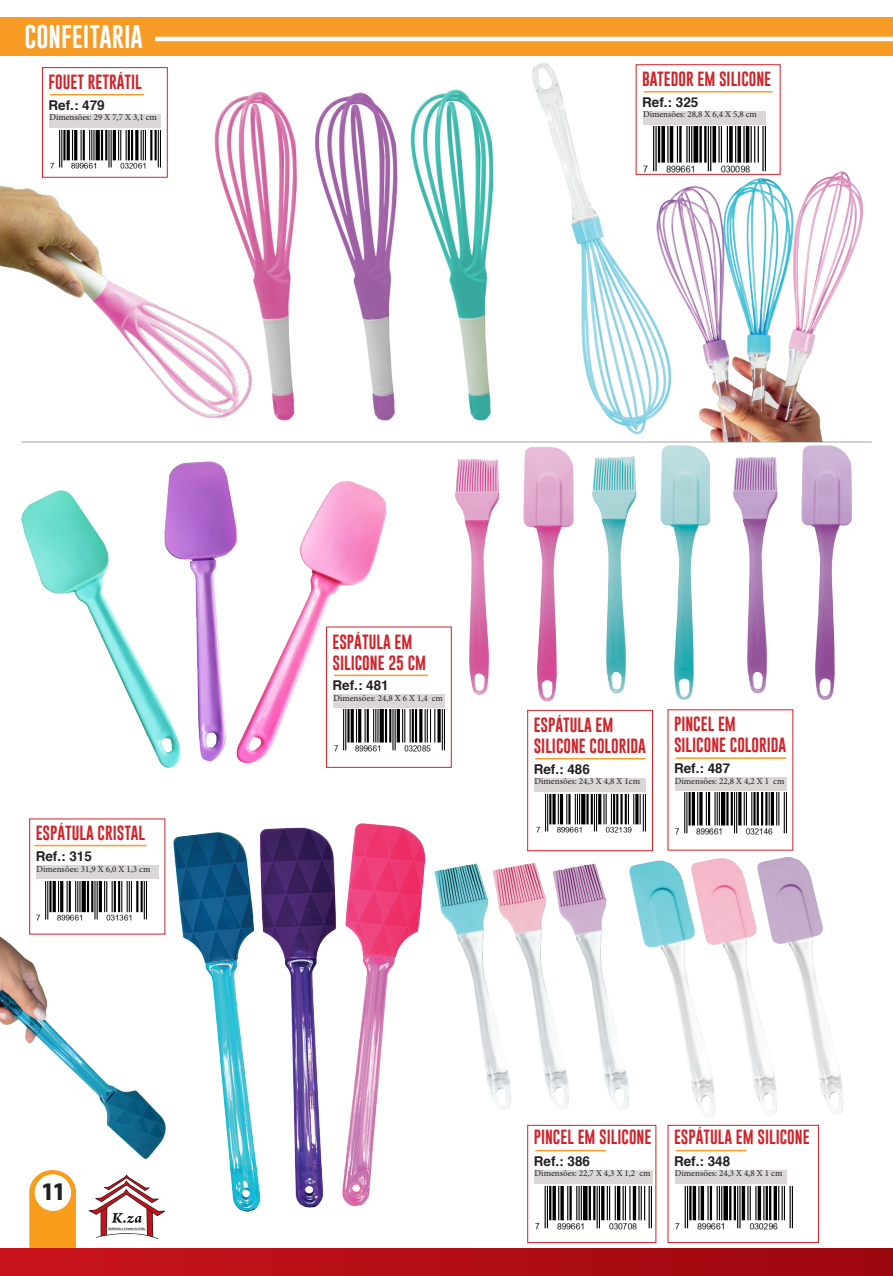
<style>
.page{position:relative;width:893px;height:1276px;background:#fff}
.page>*{position:absolute;margin:0;border:0;box-sizing:border-box;transform-origin:0 0}
.t1{font:900 condensed 25.5px "Myriad Pro";color:#231f20}
.t2{font:24px "Gobold Uplow";color:#fff}
.t3{font:15px "Gobold Uplow";color:#d1232a}
.t4{font:700 13.5px "Helvetica";color:#231f20}
.t5{font:9px "Minion Pro";color:#231f20}
</style>
<div class="page">
<svg style="left:89px;top:1174px;width:76px;height:65px"></svg>
<svg style="left:29px;top:1170px;width:47px;height:78px;background:#f8a532"></svg>
<div style="left:35px;top:1174px;width:36px;height:37px;background:#fff;border-radius:50%"></div>
<div style="left:0;top:17px;width:893px;height:39px;background:#f89b24"></div>
<hr style="left:155px;top:37px;width:738px;height:4px;background:#fff">
<div style="left:0;top:1248px;width:893px;height:28px;background:linear-gradient(to right,#cb141d,#9b070d)"></div>
<img style="left:214px;top:89px;width:280px;height:332px">
<hr style="left:50px;top:94px;width:94px;height:1px;background:#f89c25">
<div style="left:49px;top:114px;width:112px;height:14px;background:#dad7d6"></div>
<div style="left:42px;top:67px;width:126px;height:111px;border:1px solid #d2222a"></div>
<hr style="left:21px;top:441px;width:851px;height:2px;background:#c2c3c6">
<img style="left:671px;top:171px;width:192px;height:270px">
<img style="left:532px;top:63px;width:139px;height:372px">
<hr style="left:644px;top:91px;width:129px;height:2px;background:#f89c25">
<div style="left:643px;top:111px;width:123px;height:14px;background:#dad7d6"></div>
<div style="left:636px;top:64px;width:144px;height:111px;border:1px solid #d2222a"></div>
<img style="left:22px;top:462px;width:364px;height:305px">
<hr style="left:334px;top:674px;width:94px;height:2px;background:#f89c25">
<div style="left:333px;top:694px;width:112px;height:14px;background:#dad7d6"></div>
<div style="left:326px;top:626px;width:126px;height:141px;border:1px solid #d2222a"></div>
<img style="left:455px;top:445px;width:396px;height:257px">
<hr style="left:535px;top:758px;width:110px;height:1px;background:#f89c25">
<div style="left:535px;top:778px;width:111px;height:13px;background:#dad7d6"></div>
<div style="left:527px;top:710px;width:126px;height:141px;border:1px solid #d2222a"></div>
<hr style="left:676px;top:757px;width:110px;height:2px;background:#f89c25">
<div style="left:675px;top:777px;width:111px;height:14px;background:#dad7d6"></div>
<img style="left:630px;top:857px;width:213px;height:261px">
<img style="left:434px;top:862px;width:195px;height:248px">
<img style="left:173px;top:823px;width:252px;height:388px">
<img style="left:0;top:934px;width:165px;height:224px">
<hr style="left:34px;top:845px;width:113px;height:1px;background:#f89c25">
<div style="left:37px;top:865px;width:122px;height:14px;background:#dad7d6"></div>
<hr style="left:535px;top:1150px;width:71px;height:1px;background:#f89c25">
<div style="left:535px;top:1169px;width:118px;height:14px;background:#dad7d6"></div>
<div style="left:527px;top:1125px;width:129px;height:118px;border:1px solid #d2222a"></div>
<hr style="left:676px;top:1149px;width:70px;height:2px;background:#f89c25">
<div style="left:675px;top:1169px;width:111px;height:14px;background:#dad7d6"></div>
<div style="left:668px;top:1125px;width:151px;height:118px;border:1px solid #d2222a"></div>
<img style="left:0;top:175px;width:252px;height:243px">
<img style="left:50px;top:130px;width:111px;height:39px">
<img style="left:644px;top:127px;width:122px;height:45px">
<img style="left:334px;top:710px;width:111px;height:41px">
<img style="left:37px;top:881px;width:110px;height:39px">
<img style="left:536px;top:794px;width:110px;height:38px">
<img style="left:675px;top:793px;width:111px;height:41px">
<img style="left:535px;top:1186px;width:117px;height:43px">
<img style="left:676px;top:1186px;width:116px;height:43px">
<p class="t2" style="left:24px;top:18px;width:120px">CONFEITARIA</p>
<p class="t3" style="left:49px;top:70px;width:95px">FOUET RETRÁTIL</p>
<p class="t5" style="left:49px;top:111px;width:109px">Dimensões: 29 X 7,7 X 3,1 cm</p>
<p class="t4" style="left:49px;top:94px;width:58px">Ref.: 479</p>
<p class="t3" style="left:642px;top:67px;width:131px">BATEDOR EM SILICONE</p>
<p class="t5" style="left:643px;top:109px;width:115px">Dimensões: 28,8 X 6,4 X 5,8 cm</p>
<p class="t4" style="left:642px;top:91px;width:58px">Ref.: 325</p>
<p class="t3" style="left:36px;top:821px;width:111px">ESPÁTULA CRISTAL</p>
<p class="t5" style="left:37px;top:863px;width:115px">Dimensões: 31,9 X 6,0 X 1,3 cm</p>
<p class="t4" style="left:36px;top:845px;width:58px">Ref.: 315</p>
<p class="t1" style="left:42px;top:1177px;width:24px">11</p>
<p class="t3" style="left:332px;top:629px;width:81px">ESPÁTULA EM</p>
<p class="t3" style="left:332px;top:650px;width:95px">SILICONE 25 CM</p>
<p class="t5" style="left:333px;top:692px;width:111px">Dimensões: 24,8 X 6 X 1,4 cm</p>
<p class="t4" style="left:332px;top:675px;width:58px">Ref.: 481</p>
<p class="t3" style="left:534px;top:713px;width:81px">ESPÁTULA EM</p>
<p class="t3" style="left:534px;top:734px;width:114px">SILICONE COLORIDA</p>
<p class="t5" style="left:535px;top:775px;width:107px">Dimensões: 24,3 X 4,8 X 1cm</p>
<p class="t4" style="left:534px;top:758px;width:58px">Ref.: 486</p>
<p class="t3" style="left:674px;top:712px;width:63px">PINCEL EM</p>
<p class="t3" style="left:674px;top:733px;width:114px">SILICONE COLORIDA</p>
<p class="t5" style="left:675px;top:775px;width:111px">Dimensões: 22,8 X 4,2 X 1 cm</p>
<p class="t4" style="left:674px;top:757px;width:58px">Ref.: 487</p>
<p class="t3" style="left:534px;top:1125px;width:119px">PINCEL EM SILICONE</p>
<p class="t5" style="left:535px;top:1167px;width:117px">Dimensões: 22,7 X 4,3 X 1,2 cm</p>
<p class="t4" style="left:534px;top:1150px;width:58px">Ref.: 386</p>
<p class="t3" style="left:674px;top:1125px;width:137px">ESPÁTULA EM SILICONE</p>
<p class="t5" style="left:675px;top:1167px;width:109px">Dimensões: 24,3 X 4,8 X 1 cm</p>
<p class="t4" style="left:674px;top:1150px;width:58px">Ref.: 348</p>
</div>
